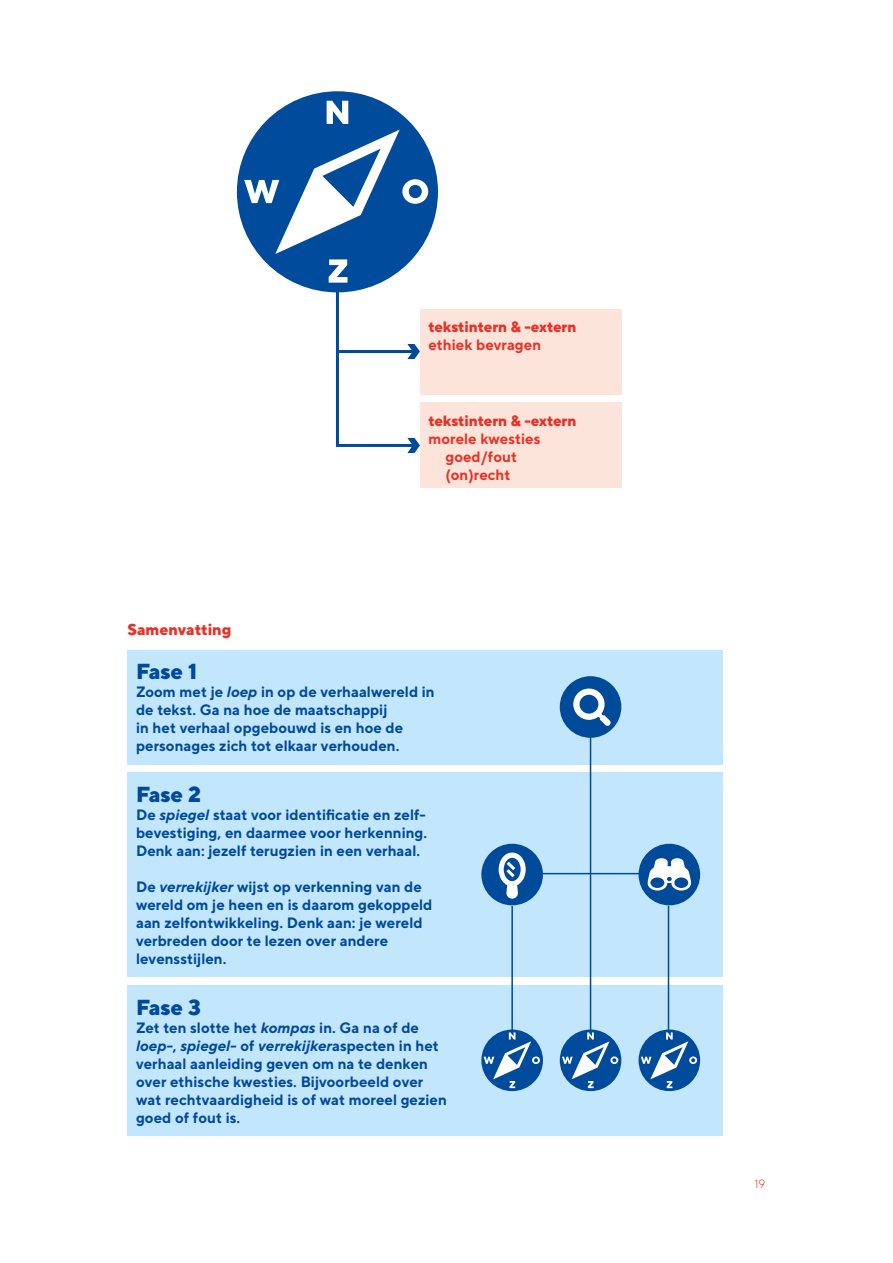
<style>
.page{position:relative;width:893px;height:1263px;background:#fff}
.page>*{position:absolute;margin:0;border:0;box-sizing:border-box;transform-origin:0 0}
.t1{font:800 21.75px "TT Norms";letter-spacing:-.01em;color:#004a9a}
.t2{font:800 15.75px "TT Norms";letter-spacing:-.01em;color:#e63329}
.t3{font:700 15px/18px "TT Norms";color:#004a9a}
.t4{font:700 15px/18px "TT Norms";color:#e63329}
.t5{font:800 15px "TT Norms";letter-spacing:-.01em;color:#e63329}
.t6{font:300 12px "TT Norms";color:#e63329}
.s1{font-style:italic}
</style>
<div class="page">
<div style="left:128px;top:650px;width:595px;height:114px;background:#c2e6fb"></div>
<div style="left:128px;top:772px;width:595px;height:205px;background:#c2e6fb"></div>
<div style="left:128px;top:985px;width:595px;height:150px;background:#c2e6fb"></div>
<hr style="left:590px;top:733px;width:1px;height:306px;background:#004a9a">
<hr style="left:511px;top:906px;width:2px;height:130px;background:#004a9a">
<hr style="left:668px;top:906px;width:1px;height:130px;background:#004a9a">
<hr style="left:530px;top:873px;width:121px;height:1px;background:#004a9a">
<div style="left:639px;top:844px;width:61px;height:61px;background:#004a9a;border-radius:50%"></div>
<svg style="left:648px;top:858px;width:43px;height:32px"></svg>
<hr style="left:336px;top:193px;width:3px;height:252px;background:#004a9a">
<hr style="left:339px;top:350px;width:76px;height:3px;background:#004a9a">
<hr style="left:336px;top:444px;width:80px;height:3px;background:#004a9a">
<div style="left:420px;top:309px;width:201px;height:85px;background:#fce4da"></div>
<div style="left:420px;top:403px;width:201px;height:85px;background:#fce4da"></div>
<svg style="left:407px;top:344px;width:13px;height:15px"></svg>
<svg style="left:407px;top:438px;width:13px;height:15px"></svg>
<div style="left:560px;top:676px;width:61px;height:62px;background:#004a9a;border-radius:50%"></div>
<svg style="left:573px;top:688px;width:38px;height:38px"></svg>
<div style="left:481px;top:844px;width:62px;height:61px;background:#004a9a;border-radius:50%"></div>
<svg style="left:499px;top:852px;width:27px;height:47px"></svg>
<svg style="left:639px;top:1029px;width:61px;height:62px"></svg>
<svg style="left:641px;top:1032px;width:56px;height:56px;background:#437cb8"></svg>
<div style="left:237px;top:91px;width:201px;height:201px;background:#004b9c;border-radius:50%"></div>
<svg style="left:327px;top:101px;width:21px;height:23px"></svg>
<svg style="left:244px;top:130px;width:184px;height:153px"></svg>
<svg style="left:560px;top:1029px;width:61px;height:62px"></svg>
<svg style="left:562px;top:1032px;width:56px;height:56px;background:#437cb8"></svg>
<svg style="left:481px;top:1029px;width:62px;height:62px"></svg>
<svg style="left:484px;top:1032px;width:56px;height:56px;background:#437cb8"></svg>
<p class="t5" style="left:428px;top:317px;width:150px">tekstintern &amp; -extern</p>
<p class="t4" style="left:428px;top:335px;width:114px">ethiek bevragen</p>
<p class="t5" style="left:428px;top:411px;width:150px">tekstintern &amp; -extern</p>
<p class="t4" style="left:445px;top:429px;width:96px;text-indent:-17px">morele kwesties goed/fout (on)recht</p>
<p class="t2" style="left:128px;top:619px;width:105px">Samenvatting</p>
<h1 class="t1" style="left:136px;top:658px;width:63px">Fase 1</h1>
<p class="t3" style="left:136px;top:683px;width:300px">Zoom met je <span class="s1">loep</span> in op de verhaalwereld in de tekst. Ga na hoe de maatschappij<br>in het verhaal opgebouwd is en hoe de personages zich tot elkaar verhouden.</p>
<h1 class="t1" style="left:136px;top:780px;width:67px">Fase 2</h1>
<p class="t3" style="left:136px;top:805px;width:293px;text-align:justify">De <span class="s1">spiegel</span> staat voor identificatie en zelf&shy;bevestiging, en daarmee voor herkenning.<br>Denk aan: jezelf terugzien in een verhaal.</p>
<p class="t3" style="left:136px;top:877px;width:298px">De <span class="s1">verrekijker</span> wijst op verkenning van de wereld om je heen en is daarom gekoppeld aan zelfontwikkeling. Denk aan: je wereld verbreden door te lezen over andere levensstijlen.</p>
<h1 class="t1" style="left:136px;top:993px;width:67px">Fase 3</h1>
<p class="t3" style="left:136px;top:1018px;width:312px">Zet ten slotte het <span class="s1">kompas</span> in. Ga na of de <span class="s1">loep-</span>, <span class="s1">spiegel-</span> of <span class="s1">verrekijker</span>aspecten in het verhaal aanleiding geven om na te denken over ethische kwesties. Bijvoorbeeld over wat rechtvaardigheid is of wat moreel gezien goed of fout is.</p>
<p class="t6" style="left:754px;top:1176px;width:13px">19</p>
</div>
